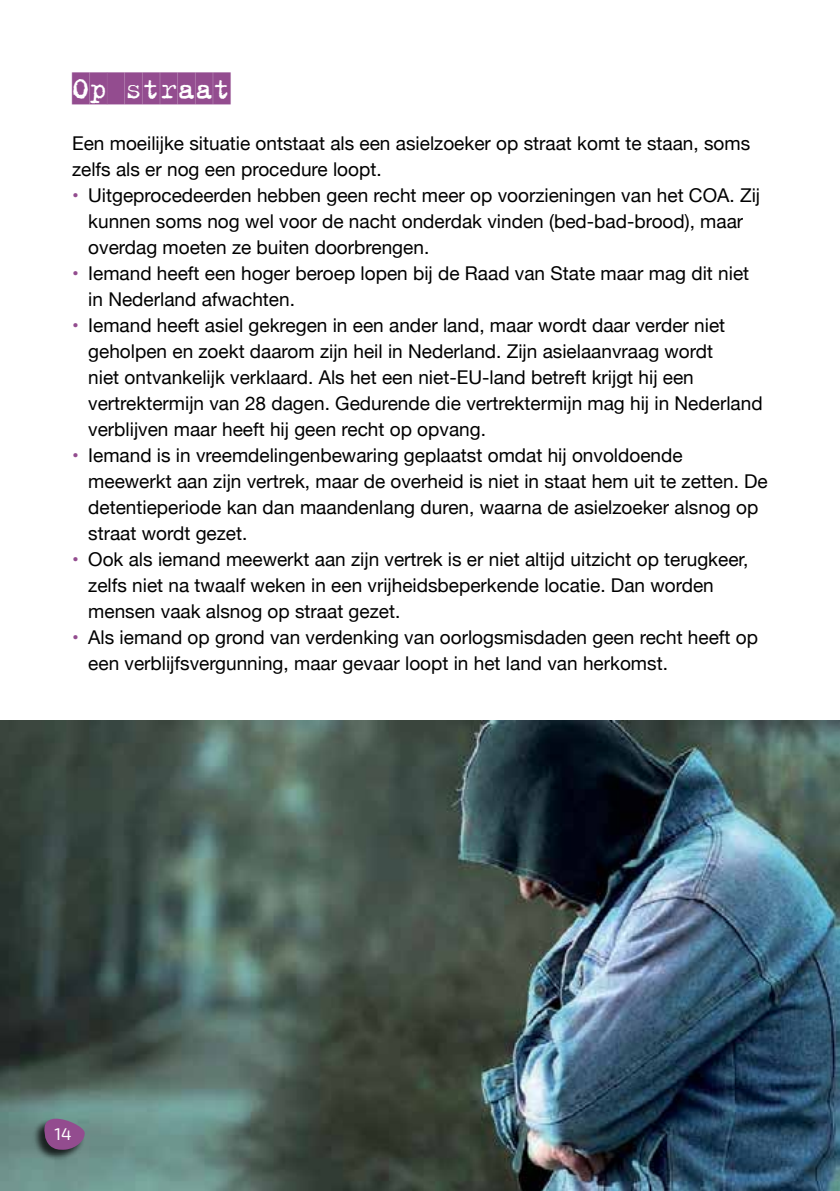
<style>
.page{position:relative;width:840px;height:1191px;background:#fff}
.page>*{position:absolute;margin:0;border:0;box-sizing:border-box;transform-origin:0 0}
.t1{font:32px "Trixie Cameo";color:#934c8f}
.t2{font:19px/26px "Helvetica Neue";color:#000}
.t3{font:17px "Exo 2.0";color:#fff}
.s1{color:#934c8f}
</style>
<div class="page">
<img style="left:0;top:720px;width:839px;height:471px">
<div style="left:32px;top:1118px;width:53px;height:43px;background:#000;opacity:.75"></div>
<svg style="left:43px;top:1118px;width:43px;height:32px"></svg>
<h1 class="t1" style="left:72px;top:71px;width:160px">OP STRAAT</h1>
<p class="t2" style="left:72px;top:131px;width:679px">Een moeilijke situatie ontstaat als een asielzoeker op straat komt te staan, soms zelfs als er nog een procedure loopt.</p>
<p class="t2" style="left:88px;top:183px;width:673px;text-indent:-16px"><span class="s1">•</span> Uitgeprocedeerden hebben geen recht meer op voorzieningen van het COA. Zij kunnen soms nog wel voor de nacht onderdak vinden (bed-bad-brood), maar overdag moeten ze buiten doorbrengen.</p>
<p class="t2" style="left:88px;top:261px;width:662px;text-indent:-16px"><span class="s1">•</span> Iemand heeft een hoger beroep lopen bij de Raad van State maar mag dit niet in Nederland afwachten.</p>
<p class="t2" style="left:88px;top:313px;width:675px;text-indent:-16px"><span class="s1">•</span> Iemand heeft asiel gekregen in een ander land, maar wordt daar verder niet geholpen en zoekt daarom zijn heil in Nederland. Zijn asielaanvraag wordt<br>niet ontvankelijk verklaard. Als het een niet-EU-land betreft krijgt hij een vertrektermijn van 28 dagen. Gedurende die vertrektermijn mag hij in Nederland verblijven maar heeft hij geen recht op opvang.</p>
<p class="t2" style="left:88px;top:443px;width:680px;text-indent:-16px"><span class="s1">•</span> Iemand is in vreemdelingenbewaring geplaatst omdat hij onvoldoende meewerkt aan zijn vertrek, maar de overheid is niet in staat hem uit te zetten. De detentieperiode kan dan maandenlang duren, waarna de asielzoeker alsnog op straat wordt gezet.</p>
<p class="t2" style="left:88px;top:547px;width:661px;text-indent:-16px"><span class="s1">•</span> Ook als iemand meewerkt aan zijn vertrek is er niet altijd uitzicht op terugkeer, zelfs niet na twaalf weken in een vrijheidsbeperkende locatie. Dan worden mensen vaak alsnog op straat gezet.</p>
<p class="t2" style="left:88px;top:625px;width:671px;text-indent:-16px"><span class="s1">•</span> Als iemand op grond van verdenking van oorlogsmisdaden geen recht heeft op een verblijfsvergunning, maar gevaar loopt in het land van herkomst.</p>
<p class="t3" style="left:54px;top:1124px;width:19px">14</p>
</div>
